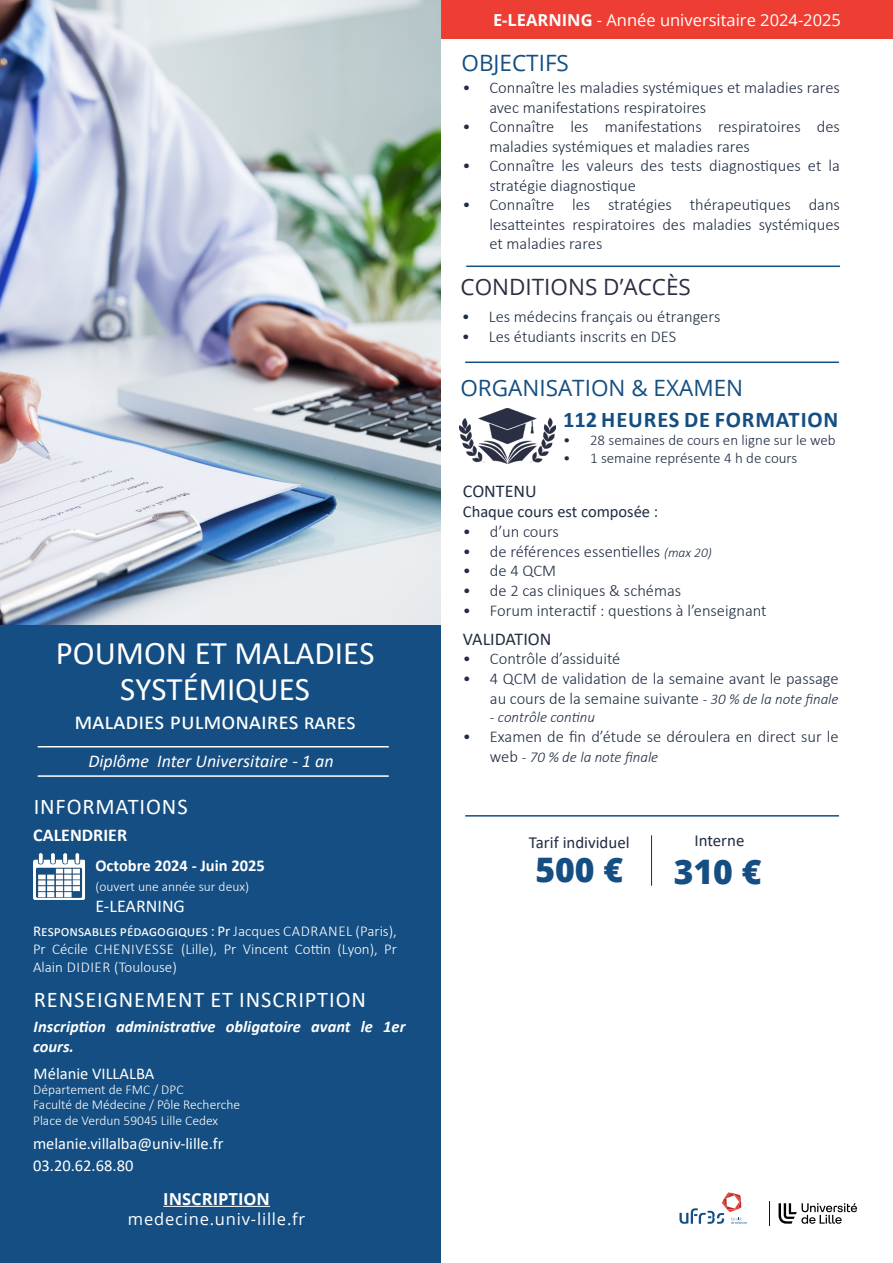
<style>
.page{position:relative;width:893px;height:1263px;background:#fff}
.page>*{position:absolute;margin:0;border:0;box-sizing:border-box;transform-origin:0 0}
.prix{font:800 33.75px "Open Sans";color:#144e82}
.TITRE_FORMATION{font:33px/36px "Calibri";color:#fff;text-align:center}
.TITRE_FORMATION-2{font:24px "Calibri";color:#fff}
.titre_description_blanc{font:22.5px "Calibri";letter-spacing:.04em;color:#fff}
.titre_description{font:22.5px "Open Sans";color:#144e82}
.t1{font:700 22.5px "Calibri";letter-spacing:.04em;color:#144e82}
.titre_description-2{font:22.5px "Open Sans";color:#2a2f43}
.TYPE_DE_FORMATION{font:italic 18px "Calibri";color:#fff}
.t2{font:18px "Calibri";color:#202d42}
.t3{font:700 18px "Calibri";color:#fff}
.t4{font:18px "Calibri";color:#fff}
.TITRE_PRIX{font:16.8px "Calibri";color:#202d42}
.t5{font:300 16.5px/19.5px "Calibri";color:#202d42}
.t6{font:16.5px "Calibri";color:#fff}
.t7{font:italic 700 16.5px/19.8px "Calibri";color:#fff}
.t8{font:16.5px "Open Sans";color:#fff}
.t9{font:16.5px "Calibri";letter-spacing:-.005em;color:#202d42}
.t10{font:16.5px "Open Sans";letter-spacing:.05em;color:#fff}
.t11{font:700 16.5px "Calibri";color:#fff}
.t12{font:700 16.5px "Open Sans";color:#fff}
.t13{font:300 15px/18px "Calibri";color:#fff;text-align:justify}
.t14{font:300 15px "Calibri";color:#202d42}
.t15{font:italic 300 15px "Calibri";color:#202d42}
.t16{font:300 13.5px "Calibri";color:#fff}
.s1{font-size:22.5px}
.s2{font-weight:400}
.s3{font-weight:700}
.s4{font-style:italic;font-size:13.5px}
.s5{font-style:italic;font-size:15px}
.s6{font-style:normal;font-size:16.5px}
</style>
<div class="page">
<div style="left:439px;top:0;width:454px;height:39px;background:#ee3e34"></div>
<div style="left:0;top:624px;width:440px;height:639px;background:#144e82"></div>
<hr style="left:163px;top:1206px;width:107px;height:1px;background:#fff">
<svg style="left:778px;top:1203px;width:79px;height:21px"></svg>
<svg style="left:769px;top:1201px;width:1px;height:25px"></svg>
<svg style="left:679px;top:1192px;width:68px;height:32px"></svg>
<img style="left:0;top:0;width:441px;height:624px">
<hr style="left:38px;top:775px;width:351px;height:2px;background:#fff">
<hr style="left:38px;top:746px;width:351px;height:1px;background:#fff">
<img style="left:33px;top:853px;width:51px;height:46px">
<hr style="left:465px;top:815px;width:374px;height:1px;background:#144e82">
<hr style="left:466px;top:266px;width:374px;height:1px;background:#144e82">
<hr style="left:465px;top:361px;width:374px;height:2px;background:#144e82">
<hr style="left:651px;top:835px;width:1px;height:51px;background:#202d42">
<img style="left:459px;top:408px;width:96px;height:56px">
<p class="TITRE_FORMATION" style="left:56px;top:634px;width:320px">POUMON ET MALADIES<br>SYSTÉMIQUES</p>
<p class="TITRE_FORMATION-2" style="left:75px;top:704px;width:283px">maladies pulmonaires <span class="s1">rares</span></p>
<p class="TYPE_DE_FORMATION" style="left:88px;top:748px;width:247px">Diplôme Inter Universitaire - 1 an</p>
<p class="titre_description_blanc" style="left:34px;top:791px;width:155px">INFORMATIONS</p>
<p class="t3" style="left:33px;top:822px;width:95px">CALENDRIER</p>
<p class="t11" style="left:95px;top:853px;width:171px">Octobre 2024 - Juin 2025</p>
<p class="t16" style="left:95px;top:878px;width:155px">(ouvert une année sur deux)</p>
<p class="t4" style="left:95px;top:894px;width:91px">E-LEARNING</p>
<p class="t13" style="left:33px;top:922px;width:365px"><span class="s2">Responsables pédagogiques : Pr</span> Jacques CADRANEL (Paris), Pr Cécile CHENIVESSE (Lille), Pr Vincent Cottin (Lyon), Pr Alain DIDIER (Toulouse)</p>
<p class="titre_description_blanc" style="left:34px;top:984px;width:334px">RENSEIGNEMENT ET INSCRIPTION</p>
<p class="t7" style="left:33px;top:1016px;width:374px">Inscription administrative obligatoire avant le 1er cours.</p>
<p class="t6" style="left:33px;top:1062px;width:122px">Mélanie VILLALBA</p>
<p class="t16" style="left:33px;top:1081px;width:152px">Département de FMC / DPC</p>
<p class="t16" style="left:33px;top:1096px;width:209px">Faculté de Médecine / Pôle Recherche</p>
<p class="t16" style="left:33px;top:1112px;width:187px">Place de Verdun 59045 Lille Cedex</p>
<p class="t6" style="left:33px;top:1132px;width:192px">melanie.villalba@univ-lille.fr</p>
<p class="t6" style="left:33px;top:1154px;width:102px">03.20.62.68.80</p>
<p class="t12" style="left:163px;top:1187px;width:108px">INSCRIPTION</p>
<p class="t10" style="left:128px;top:1207px;width:179px">medecine.univ-lille.fr</p>
<p class="t8" style="left:493px;top:9px;width:350px"><span class="s3">E-LEARNING</span> - Année universitaire 2024-2025</p>
<p class="titre_description" style="left:461px;top:48px;width:109px">OBJECTIFS</p>
<p class="t5" style="left:489px;top:78px;width:352px;text-indent:-27px">• Connaître les maladies systémiques et maladies rares avec manifestations respiratoires</p>
<p class="t5" style="left:489px;top:117px;width:352px;text-indent:-27px">• Connaître les manifestations respiratoires des maladies systémiques et maladies rares</p>
<p class="t5" style="left:489px;top:156px;width:352px;text-indent:-27px">• Connaître les valeurs des tests diagnostiques et la stratégie diagnostique</p>
<p class="t5" style="left:489px;top:195px;width:352px;text-align:justify;text-indent:-27px">• Connaître les stratégies thérapeutiques dans lesatteintes respiratoires des maladies systémiques et maladies rares</p>
<p class="titre_description-2" style="left:460px;top:272px;width:232px">CONDITIONS D’ACCÈS</p>
<p class="t5" style="left:462px;top:306px;width:260px">• Les médecins français ou étrangers</p>
<p class="t5" style="left:462px;top:326px;width:216px">• Les étudiants inscrits en DES</p>
<p class="titre_description" style="left:460px;top:372px;width:284px">ORGANISATION &amp; EXAMEN</p>
<p class="t1" style="left:563px;top:403px;width:277px">112 HEURES DE FORMATION</p>
<p class="t14" style="left:563px;top:431px;width:274px">• 28 semaines de cours en ligne sur le web</p>
<p class="t14" style="left:563px;top:449px;width:236px">• 1 semaine représente 4 h de cours</p>
<p class="t2" style="left:463px;top:479px;width:75px">CONTENU</p>
<p class="t9" style="left:463px;top:500px;width:197px">Chaque cours est composée :</p>
<p class="t5" style="left:463px;top:521px;width:97px">• d’un cours</p>
<p class="t5" style="left:463px;top:541px;width:250px">• de références essentielles <span class="s4">(max 20)</span></p>
<p class="t5" style="left:463px;top:561px;width:95px">• de 4 QCM</p>
<p class="t5" style="left:463px;top:581px;width:220px">• de 2 cas cliniques &amp; schémas</p>
<p class="t5" style="left:463px;top:601px;width:305px">• Forum interactif : questions à l’enseignant</p>
<p class="t2" style="left:463px;top:626px;width:90px">VALIDATION</p>
<p class="t5" style="left:463px;top:649px;width:159px">• Contrôle d’assiduité</p>
<p class="t5" style="left:463px;top:669px;width:377px;text-align:right">• 4 QCM de validation de la semaine avant le passage au cours de la semaine suivante <span class="s5">- 30 % de la note finale</span></p>
<p class="t15" style="left:490px;top:708px;width:107px">- contrôle continu</p>
<p class="t5" style="left:463px;top:726px;width:377px">• Examen de fin d’étude se déroulera en direct sur le</p>
<p class="t15" style="left:490px;top:747px;width:170px"><span class="s6">web</span> - 70 % de la note finale</p>
<p class="TITRE_PRIX" style="left:529px;top:831px;width:102px">Tarif individuel</p>
<p class="TITRE_PRIX" style="left:694px;top:829px;width:51px">Interne</p>
<p class="prix" style="left:535px;top:844px;width:89px">500 €</p>
<p class="prix" style="left:674px;top:845px;width:89px">310 €</p>
</div>
